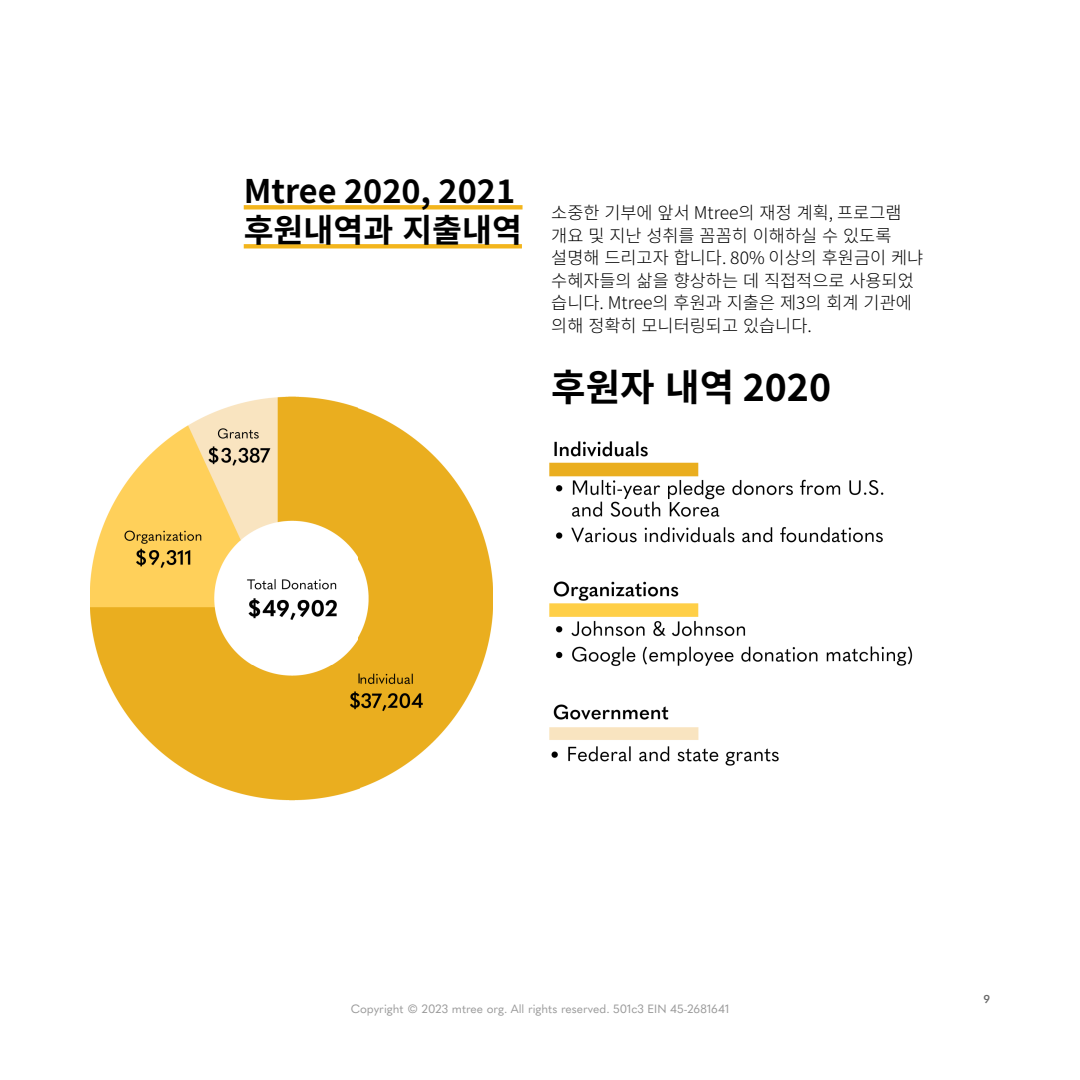
<style>
.page{position:relative;width:1080px;height:1080px;background:#fff}
.page>*{position:absolute;margin:0;border:0;box-sizing:border-box;transform-origin:0 0}
.t1{font:700 37.5px "Source Han Sans K";color:#000}
.t2{font:700 32.5px/39px "Source Han Sans K";color:#000}
.t3{font:300 17.5px/22.5px "Source Han Sans K";color:#000}
.t4{font:11.88px "Quasimoda";color:#999}
.t5{font:600 11.25px "Quasimoda";color:#696969}
</style>
<div class="page">
<img style="left:90px;top:397px;width:403px;height:403px">
<img style="left:550px;top:441px;width:363px;height:325px">
<svg style="left:244px;top:205px;width:279px;height:4px"></svg>
<svg style="left:244px;top:244px;width:278px;height:4px"></svg>
<h2 class="t2" style="left:244px;top:172px;width:280px">Mtree 2020, 2021 후원내역과 지출내역</h2>
<p class="t3" style="left:551px;top:202px;width:374px">소중한 기부에 앞서 Mtree의 재정 계획, 프로그램 개요 및 지난 성취를 꼼꼼히 이해하실 수 있도록 설명해 드리고자 합니다. 80% 이상의 후원금이 케냐 수혜자들의 삶을 향상하는 데 직접적으로 사용되었 습니다. Mtree의 후원과 지출은 제3의 회계 기관에 의해 정확히 모니터링되고 있습니다.</p>
<h1 class="t1" style="left:551px;top:366px;width:281px">후원자 내역 2020</h1>
<p class="t4" style="left:351px;top:1000px;width:380px">Copyright © 2023 mtree org. All rights reserved. 501c3 EIN 45-2681641</p>
<p class="t5" style="left:983px;top:990px;width:8px">9</p>
</div>
